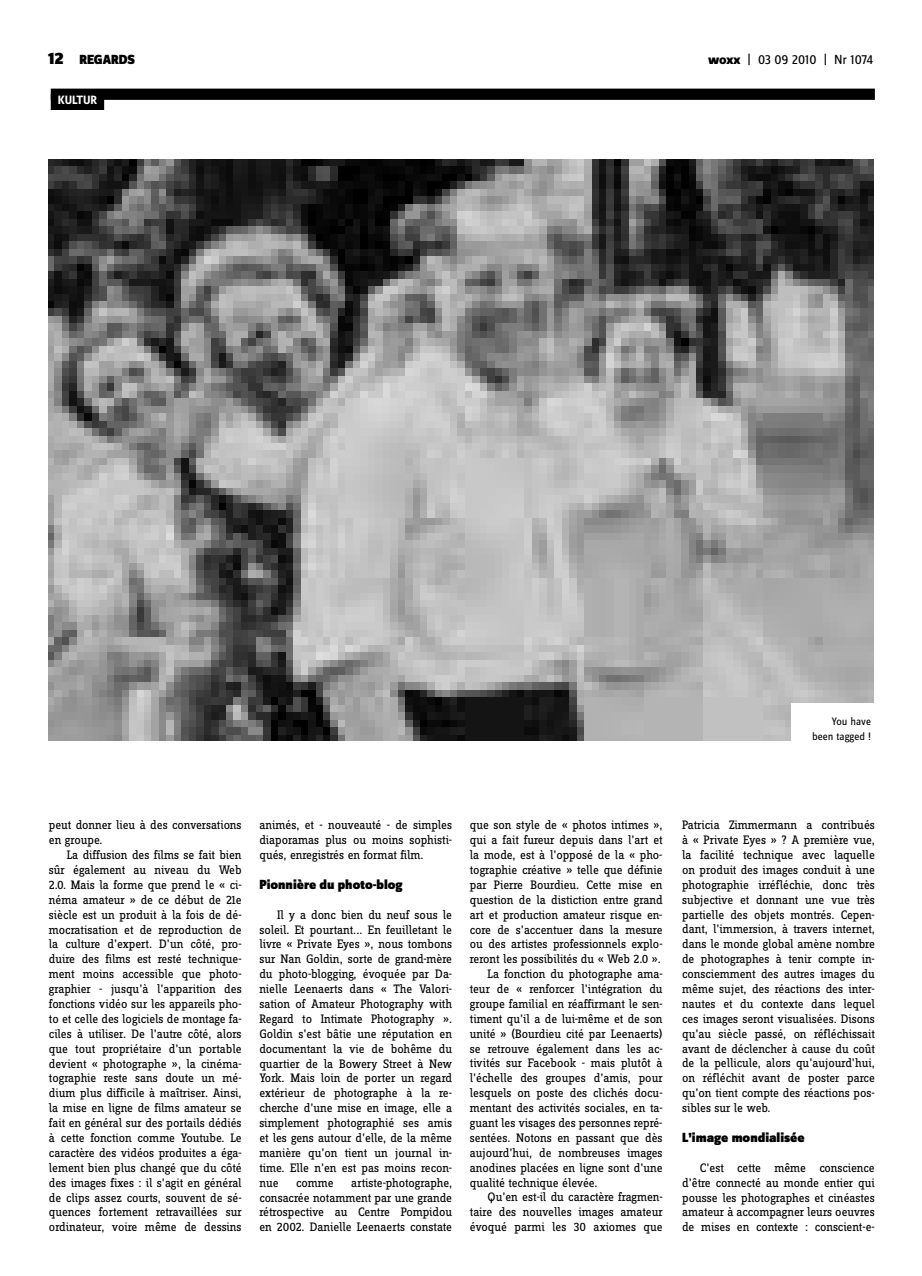
<style>
.page{position:relative;width:922px;height:1276px;background:#fff}
.page>*{position:absolute;margin:0;border:0;box-sizing:border-box;transform-origin:0 0}
.t1{font:900 13.75px "Zine Sans Dis";color:#000}
.t2{font:13.75px "Zine Sans Dis";letter-spacing:-.01em;color:#000}
.t3{font:12.75px/14.9px "Zine Slab Dis";color:#000;text-align:justify}
.t4{font:700 12.5px "Zine Sans Dis";color:#fff}
.t5{font:11.25px/14.9px "Zine Sans Dis";color:#000;text-align:right}
.s1{font-size:17.5px}
.s2{font-weight:800}
</style>
<div class="page">
<div style="left:51px;top:89px;width:823px;height:11px;background:#000"></div>
<img style="left:49px;top:159px;width:823px;height:581px">
<div style="left:791px;top:703px;width:93px;height:53px;background:#fff"></div>
<div style="left:51px;top:94px;width:53px;height:16px;background:#000"></div>
<p class="t1" style="left:48px;top:53px;width:88px"><span class="s1">12</span> REGARDS</p>
<p class="t2" style="left:708px;top:53px;width:166px"><span class="s2">woxx</span> | 03 09 2010 | Nr 1074</p>
<p class="t4" style="left:58px;top:93px;width:41px">KULTUR</p>
<p class="t5" style="left:811px;top:714px;width:60px">You have been tagged !</p>
<p class="t3" style="left:49px;top:818px;width:194px">peut donner lieu à des conversations en groupe.</p>
<p class="t3" style="left:49px;top:848px;width:194px;text-indent:18px">La diffusion des films se fait bien sûr également au niveau du Web 2.0. Mais la forme que prend le « ci&shy;néma amateur » de ce début de 21e siècle est un produit à la fois de dé&shy;mocratisation et de reproduction de la culture d’expert. D’un côté, pro&shy;duire des films est resté technique&shy;ment moins accessible que photo&shy;graphier - jusqu’à l’apparition des fonctions vidéo sur les appareils pho&shy;to et celle des logiciels de montage fa&shy;ciles à utiliser. De l’autre côté, alors que tout propriétaire d’un portable devient « photographe », la cinéma&shy;tographie reste sans doute un mé&shy;dium plus difficile à maîtriser. Ainsi, la mise en ligne de films amateur se fait en général sur des portails dédiés à cette fonction comme Youtube. Le caractère des vidéos produites a éga&shy;lement bien plus changé que du côté des images fixes : il s’agit en général de clips assez courts, souvent de sé&shy;quences fortement retravaillées sur ordinateur, voire même de dessins</p>
<p class="t3" style="left:259px;top:818px;width:194px">animés, et - nouveauté - de simples diaporamas plus ou moins sophisti&shy;qués, enregistrés en format film.</p>
<p class="t1" style="left:259px;top:877px;width:145px">Pionnière du photo-blog</p>
<p class="t3" style="left:259px;top:908px;width:194px;text-indent:18px">Il y a donc bien du neuf sous le soleil. Et pourtant... En feuilletant le livre « Private Eyes », nous tombons sur Nan Goldin, sorte de grand-mère du photo-blogging, évoquée par Da&shy;nielle Leenaerts dans « The Valori&shy;sation of Amateur Photography with Regard to Intimate Photography ».<br>Goldin s’est bâtie une réputation en documentant la vie de bohême du quartier de la Bowery Street à New York. Mais loin de porter un regard extérieur de photographe à la re&shy;cherche d’une mise en image, elle a simplement photographié ses amis et les gens autour d’elle, de la même manière qu’on tient un journal in&shy;time. Elle n’en est pas moins recon&shy;nue</p>
<p class="t3" style="left:259px;top:1175px;width:194px;text-indent:92px">artiste-photographe, consacrée notamment par une grande rétrospective au Centre Pompidou en 2002. Danielle Leenaerts constate</p>
<p class="t3" style="left:296px;top:1175px;width:39px">comme</p>
<p class="t3" style="left:469px;top:818px;width:194px">que son style de « photos intimes »,</p>
<p class="t3" style="left:469px;top:833px;width:194px">qui a fait fureur depuis dans l’art et</p>
<p class="t3" style="left:469px;top:848px;width:194px">la mode, est à l’opposé de la « pho-</p>
<p class="t3" style="left:469px;top:863px;width:194px">tographie créative » telle que définie</p>
<p class="t3" style="left:469px;top:878px;width:194px">par Pierre Bourdieu. Cette mise en</p>
<p class="t3" style="left:469px;top:893px;width:194px">question de la distiction entre grand</p>
<p class="t3" style="left:469px;top:907px;width:194px">art et production amateur risque en-</p>
<p class="t3" style="left:469px;top:922px;width:194px">core de s’accentuer dans la mesure</p>
<p class="t3" style="left:469px;top:937px;width:194px">ou des artistes professionnels explo-</p>
<p class="t3" style="left:469px;top:952px;width:192px">reront les possibilités du « Web 2.0 ».</p>
<p class="t3" style="left:487px;top:967px;width:176px">La fonction du photographe ama-</p>
<p class="t3" style="left:470px;top:982px;width:194px">teur de « renforcer l’intégration du</p>
<p class="t3" style="left:470px;top:997px;width:194px">groupe familial en réaffirmant le sen-</p>
<p class="t3" style="left:470px;top:1012px;width:194px">timent qu’il a de lui-même et de son</p>
<p class="t3" style="left:470px;top:1026px;width:194px">unité » (Bourdieu cité par Leenaerts)</p>
<p class="t3" style="left:470px;top:1041px;width:194px">se retrouve également dans les ac-</p>
<p class="t3" style="left:470px;top:1056px;width:194px">tivités sur Facebook - mais plutôt à</p>
<p class="t3" style="left:470px;top:1071px;width:194px">l’échelle des groupes d’amis, pour</p>
<p class="t3" style="left:470px;top:1086px;width:194px">lesquels on poste des clichés docu-</p>
<p class="t3" style="left:470px;top:1101px;width:194px">mentant des activités sociales, en ta-</p>
<p class="t3" style="left:470px;top:1116px;width:194px">guant les visages des personnes repré-</p>
<p class="t3" style="left:470px;top:1131px;width:194px">sentées. Notons en passant que dès</p>
<p class="t3" style="left:470px;top:1146px;width:194px">aujourd’hui, de nombreuses images</p>
<p class="t3" style="left:470px;top:1160px;width:194px">anodines placées en ligne sont d’une</p>
<p class="t3" style="left:470px;top:1175px;width:129px">qualité technique élevée.</p>
<p class="t3" style="left:487px;top:1190px;width:176px">Qu’en est-il du caractère fragmen-</p>
<p class="t3" style="left:470px;top:1205px;width:194px">taire des nouvelles images amateur</p>
<p class="t3" style="left:470px;top:1220px;width:194px">évoqué parmi les 30 axiomes que</p>
<p class="t3" style="left:682px;top:818px;width:194px">Patricia Zimmermann a contribués à « Private Eyes » ? A première vue, la facilité technique avec laquelle on produit des images conduit à une photographie irréfléchie, donc très subjective et donnant une vue très partielle des objets montrés. Cepen&shy;dant, l’immersion, à travers internet, dans le monde global amène nombre de photographes à tenir compte in&shy;consciemment des autres images du même sujet, des réactions des inter&shy;nautes et du contexte dans lequel ces images seront visualisées. Disons qu’au siècle passé, on réfléchissait avant de déclencher à cause du coût de la pellicule, alors qu’aujourd’hui, on réfléchit avant de poster parce qu’on tient compte des réactions pos&shy;sibles sur le web.</p>
<p class="t1" style="left:682px;top:1130px;width:124px">L’image mondialisée</p>
<p class="t3" style="left:682px;top:1161px;width:194px;text-indent:18px">C’est cette même conscience d’être connecté au monde entier qui pousse les photographes et cinéastes amateur à accompagner leurs oeuvres de mises en contexte : conscient-e-</p>
</div>
